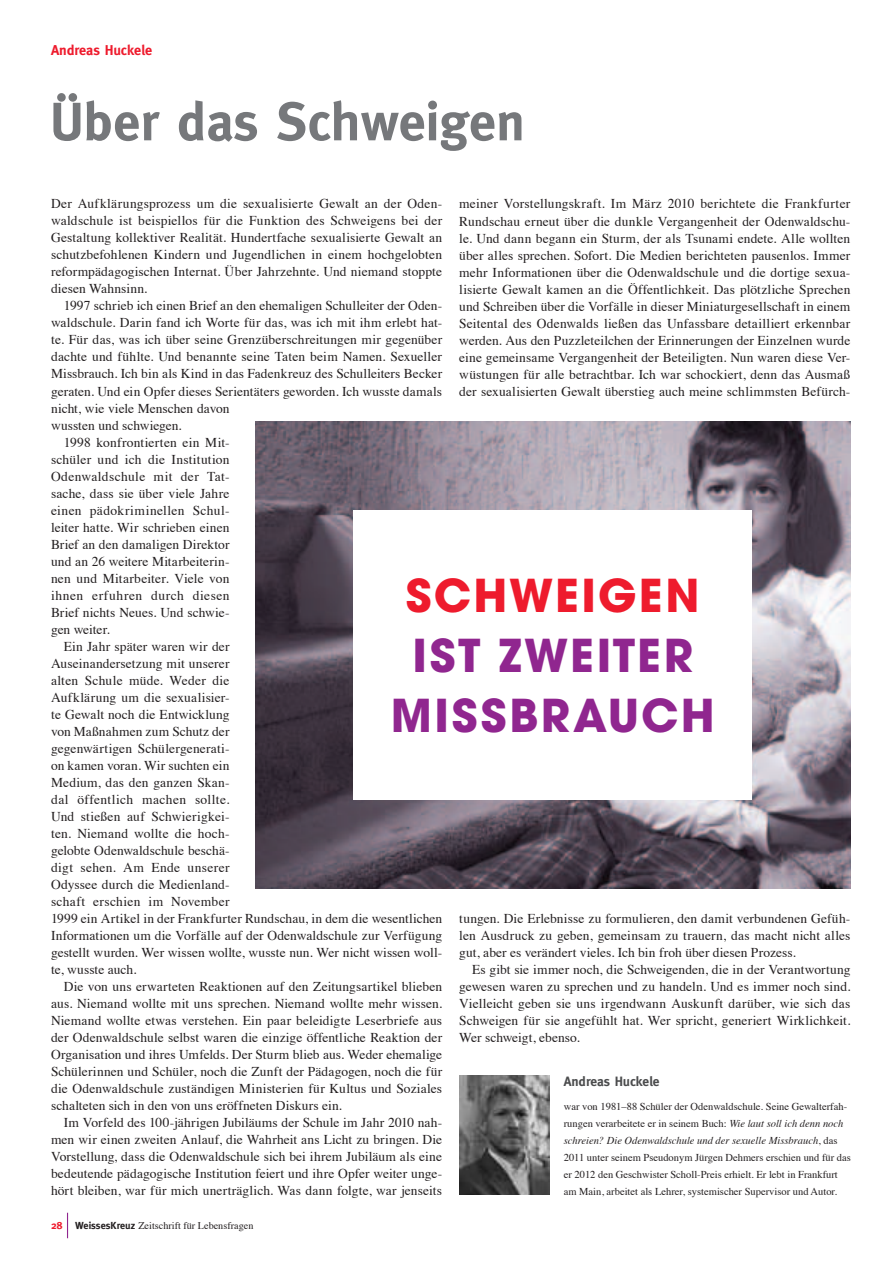
<style>
.page{position:relative;width:893px;height:1263px;background:#fff}
.page>*{position:absolute;margin:0;border:0;box-sizing:border-box;transform-origin:0 0}
.t1{font:700 54px "Meta";color:#76787b}
.t2{font:700 45px/60px "Avant Garde";letter-spacing:.06em;color:#90268f;text-align:center}
.t3{font:700 45px "Avant Garde";letter-spacing:.05em;color:#ee1b2d}
.t4{font:700 14.25px "Meta";color:#ee1b2d}
.t5{font:13.5px/17px "Times";letter-spacing:.01em;color:#231f20;text-align:justify}
.t6{font:13.5px "Times";letter-spacing:.03em;color:#231f20}
.t7{font:13.5px "Times";letter-spacing:.035em;color:#231f20}
.t8{font:700 13.5px "Meta";color:#4b4c4d}
.t9{font:10.5px/17px "Times";color:#231f20}
.t10{font:10.2px "Times";color:#231f20}
.s1{font-style:italic}
.s2{font-family:"Meta";font-weight:700;font-size:10.5px;color:#ee1b2d}
.s3{font-family:"Meta";font-weight:700}
</style>
<div class="page">
<svg style="left:67px;top:1213px;width:1px;height:26px"></svg>
<img style="left:460px;top:1076px;width:89px;height:119px">
<img style="left:255px;top:421px;width:595px;height:467px">
<div style="left:353px;top:510px;width:399px;height:289px;background:#fff"></div>
<p class="t4" style="left:51px;top:42px;width:103px">Andreas Huckele</p>
<h1 class="t1" style="left:51px;top:90px;width:476px">Über das Schweigen</h1>
<p class="t5" style="left:51px;top:194px;width:393px">Der Aufklärungsprozess um die sexualisierte Gewalt an der Oden&shy;waldschule ist beispiellos für die Funktion des Schweigens bei der Gestaltung kollektiver Realität. Hundertfache sexualisierte Gewalt an schutzbefohlenen Kindern und Jugendlichen in einem hochgelobten reformpädagogischen Internat. Über Jahrzehnte. Und niemand stoppte diesen Wahnsinn.</p>
<p class="t5" style="left:64px;top:296px;width:380px">1997 schrieb ich einen Brief an den ehemaligen Schulleiter der Oden-</p>
<p class="t5" style="left:51px;top:313px;width:393px">waldschule. Darin fand ich Worte für das, was ich mit ihm erlebt hat-</p>
<p class="t5" style="left:51px;top:330px;width:393px">te. Für das, was ich über seine Grenzüberschreitungen mir gegenüber</p>
<p class="t5" style="left:51px;top:347px;width:392px">dachte und fühlte. Und benannte seine Taten beim Namen. Sexueller</p>
<p class="t5" style="left:51px;top:364px;width:393px">Missbrauch. Ich bin als Kind in das Fadenkreuz des Schulleiters Becker</p>
<p class="t5" style="left:51px;top:381px;width:393px">geraten. Und ein Opfer dieses Serientäters geworden. Ich wusste damals</p>
<p class="t5" style="left:51px;top:398px;width:180px">nicht, wie viele Menschen davon</p>
<p class="t5" style="left:51px;top:415px;width:132px">wussten und schwiegen.</p>
<p class="t5" style="left:64px;top:432px;width:167px">1998 konfrontierten ein Mit-</p>
<p class="t5" style="left:51px;top:449px;width:180px">schüler und ich die Institution</p>
<p class="t5" style="left:51px;top:466px;width:180px">Odenwaldschule mit der Tat-</p>
<p class="t5" style="left:51px;top:483px;width:180px">sache, dass sie über viele Jahre</p>
<p class="t5" style="left:51px;top:500px;width:180px">einen pädokriminellen Schul-</p>
<p class="t5" style="left:51px;top:517px;width:180px">leiter hatte. Wir schrieben einen</p>
<p class="t5" style="left:51px;top:534px;width:180px">Brief an den damaligen Direktor</p>
<p class="t5" style="left:51px;top:551px;width:180px">und an 26 weitere Mitarbeiterin-</p>
<p class="t5" style="left:51px;top:568px;width:180px">nen und Mitarbeiter. Viele von</p>
<p class="t7" style="left:51px;top:582px;width:180px">ihnen erfuhren durch diesen</p>
<p class="t5" style="left:51px;top:602px;width:180px">Brief nichts Neues. Und schwie-</p>
<p class="t5" style="left:51px;top:619px;width:60px">gen weiter.</p>
<p class="t5" style="left:64px;top:636px;width:167px">Ein Jahr später waren wir der</p>
<p class="t5" style="left:51px;top:653px;width:180px">Auseinandersetzung mit unserer</p>
<p class="t5" style="left:51px;top:670px;width:180px">alten Schule müde. Weder die</p>
<p class="t5" style="left:51px;top:687px;width:180px">Aufklärung um die sexualisier-</p>
<p class="t5" style="left:51px;top:704px;width:180px">te Gewalt noch die Entwicklung</p>
<p class="t5" style="left:51px;top:721px;width:180px">von Maßnahmen zum Schutz der</p>
<p class="t5" style="left:51px;top:739px;width:180px">gegenwärtigen Schülergenerati-</p>
<p class="t5" style="left:51px;top:756px;width:180px">on kamen voran. Wir suchten ein</p>
<p class="t5" style="left:51px;top:773px;width:180px">Medium, das den ganzen Skan-</p>
<p class="t6" style="left:51px;top:787px;width:180px">dal öffentlich machen sollte.</p>
<p class="t5" style="left:51px;top:807px;width:180px">Und stießen auf Schwierigkei-</p>
<p class="t5" style="left:51px;top:824px;width:180px">ten. Niemand wollte die hoch-</p>
<p class="t5" style="left:51px;top:841px;width:180px">gelobte Odenwaldschule beschä-</p>
<p class="t5" style="left:51px;top:858px;width:180px">digt sehen. Am Ende unserer</p>
<p class="t5" style="left:51px;top:875px;width:180px">Odyssee durch die Medienland-</p>
<p class="t5" style="left:51px;top:892px;width:180px">schaft erschien im November</p>
<p class="t5" style="left:51px;top:909px;width:393px">1999 ein Artikel in der Frankfurter Rundschau, in dem die wesentlichen</p>
<p class="t5" style="left:51px;top:926px;width:393px">Informationen um die Vorfälle auf der Odenwaldschule zur Verfügung</p>
<p class="t5" style="left:51px;top:943px;width:393px">gestellt wurden. Wer wissen wollte, wusste nun. Wer nicht wissen woll-</p>
<p class="t5" style="left:51px;top:960px;width:87px">te, wusste auch.</p>
<p class="t5" style="left:64px;top:977px;width:380px">Die von uns erwarteten Reaktionen auf den Zeitungsartikel blieben</p>
<p class="t5" style="left:51px;top:994px;width:393px">aus. Niemand wollte mit uns sprechen. Niemand wollte mehr wissen.</p>
<p class="t5" style="left:51px;top:1011px;width:393px">Niemand wollte etwas verstehen. Ein paar beleidigte Leserbriefe aus</p>
<p class="t5" style="left:51px;top:1028px;width:393px">der Odenwaldschule selbst waren die einzige öffentliche Reaktion der</p>
<p class="t5" style="left:51px;top:1045px;width:393px">Organisation und ihres Umfelds. Der Sturm blieb aus. Weder ehemalige</p>
<p class="t5" style="left:51px;top:1062px;width:393px">Schülerinnen und Schüler, noch die Zunft der Pädagogen, noch die für</p>
<p class="t5" style="left:51px;top:1079px;width:393px">die Odenwaldschule zuständigen Ministerien für Kultus und Soziales</p>
<p class="t5" style="left:51px;top:1096px;width:292px">schalteten sich in den von uns eröffneten Diskurs ein.</p>
<p class="t5" style="left:64px;top:1113px;width:380px">Im Vorfeld des 100-jährigen Jubiläums der Schule im Jahr 2010 nah-</p>
<p class="t5" style="left:51px;top:1130px;width:393px">men wir einen zweiten Anlauf, die Wahrheit ans Licht zu bringen. Die</p>
<p class="t5" style="left:51px;top:1147px;width:393px">Vorstellung, dass die Odenwaldschule sich bei ihrem Jubiläum als eine</p>
<p class="t5" style="left:51px;top:1164px;width:393px">bedeutende pädagogische Institution feiert und ihre Opfer weiter unge-</p>
<p class="t5" style="left:51px;top:1181px;width:393px">hört bleiben, war für mich unerträglich. Was dann folgte, war jenseits</p>
<p class="t5" style="left:459px;top:194px;width:393px">meiner Vorstellungskraft. Im März 2010 berichtete die Frankfurter Rundschau erneut über die dunkle Vergangenheit der Odenwaldschu&shy;le. Und dann begann ein Sturm, der als Tsunami endete. Alle wollten über alles sprechen. Sofort. Die Medien berichteten pausenlos. Immer mehr Informationen über die Odenwaldschule und die dortige sexua&shy;lisierte Gewalt kamen an die Öffentlichkeit. Das plötzliche Sprechen und Schreiben über die Vorfälle in dieser Miniaturgesellschaft in einem Seitental des Odenwalds ließen das Unfassbare detailliert erkennbar werden. Aus den Puzzleteilchen der Erinnerungen der Einzelnen wurde eine gemeinsame Vergangenheit der Beteiligten. Nun waren diese Ver&shy;wüstungen für alle betrachtbar. Ich war schockiert, denn das Ausmaß der sexualisierten Gewalt überstieg auch meine schlimmsten Befürch-</p>
<h2 class="t3" style="left:406px;top:567px;width:295px">SCHWEIGEN</h2>
<h2 class="t2" style="left:391px;top:626px;width:326px">IST ZWEITER<br>MISSBRAUCH</h2>
<p class="t5" style="left:459px;top:909px;width:393px">tungen. Die Erlebnisse zu formulieren, den damit verbundenen Gefüh&shy;len Ausdruck zu geben, gemeinsam zu trauern, das macht nicht alles gut, aber es verändert vieles. Ich bin froh über diesen Prozess.</p>
<p class="t5" style="left:459px;top:960px;width:393px;text-indent:13px">Es gibt sie immer noch, die Schweigenden, die in der Verantwortung gewesen waren zu sprechen und zu handeln. Und es immer noch sind.<br>Vielleicht geben sie uns irgendwann Auskunft darüber, wie sich das Schweigen für sie angefühlt hat. Wer spricht, generiert Wirklichkeit.<br>Wer schweigt, ebenso.</p>
<p class="t8" style="left:564px;top:1074px;width:97px">Andreas Huckele</p>
<p class="t9" style="left:564px;top:1097px;width:289px">war von 1981–88 Schüler der Odenwaldschule. Seine Gewalterfah&shy;rungen verarbeitete er in seinem Buch: <span class="s1">Wie laut soll ich denn noch schreien? Die Odenwaldschule und der sexuelle Missbrauch</span>, das 2011 unter seinem Pseudonym Jürgen Dehmers erschien und für das er 2012 den Geschwister Scholl-Preis erhielt. Er lebt in Frankfurt am Main, arbeitet als Lehrer, systemischer Supervisor und Autor.</p>
<p class="t10" style="left:51px;top:1216px;width:204px"><span class="s2">28</span> <span class="s3">WeissesKreuz</span> Zeitschrift für Lebensfragen</p>
</div>
